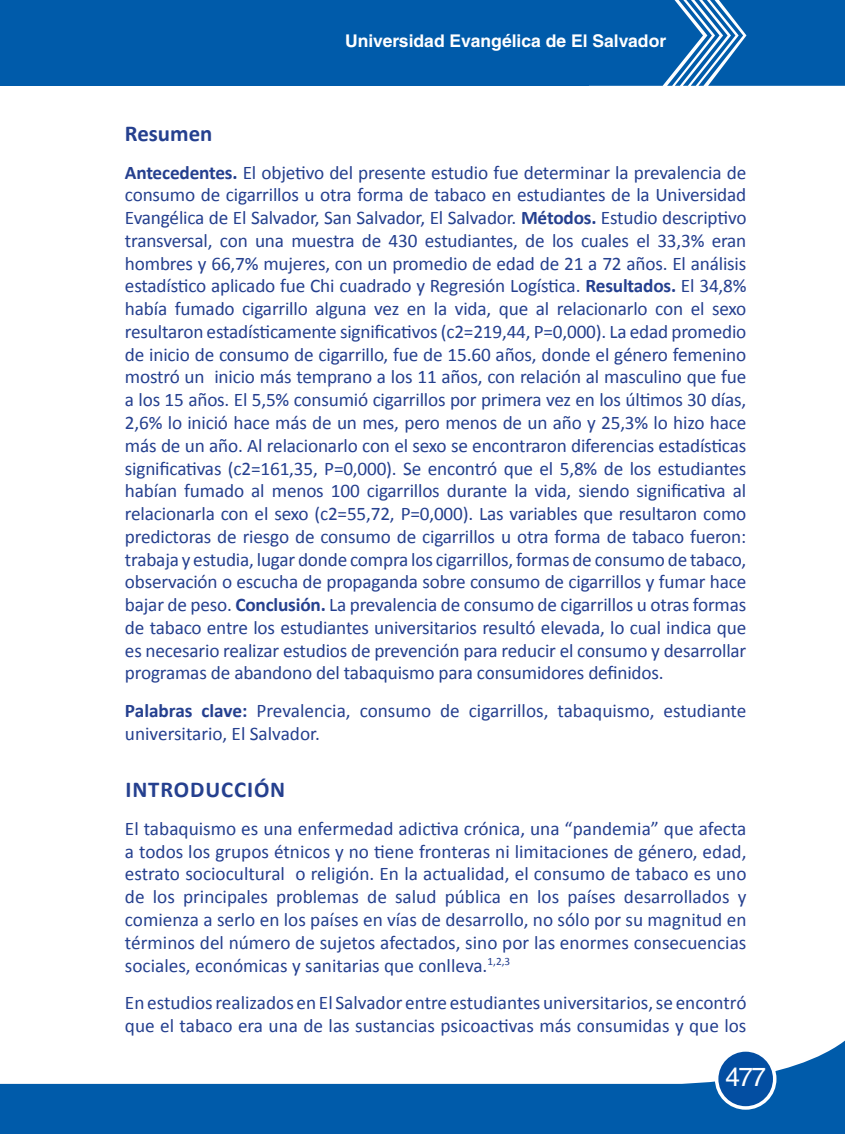
<style>
.page{position:relative;width:845px;height:1134px;background:#fff}
.page>*{position:absolute;margin:0;border:0;box-sizing:border-box;transform-origin:0 0}
.t1{font:26.25px "Helvetica LT Std";color:#fff}
.t2{font:700 22.75px "Calibri";color:#25408f}
.t3{font:19.25px/22.8px "Calibri";color:#25408f;text-align:justify}
.t4{font:700 17.5px "Helvetica LT Std";color:#fff}
.s1{font-weight:700}
</style>
<div class="page">
<svg style="left:0;top:1041px;width:844px;height:93px"></svg>
<div style="left:716px;top:1050px;width:58px;height:58px;background:#034ea2;border-radius:50%"></div>
<div style="left:714px;top:1048px;width:62px;height:62px;border:4px solid #fff;border-radius:50%"></div>
<div style="left:0;top:0;width:588px;height:86px;background:#005baa"></div>
<svg style="left:588px;top:0;width:256px;height:86px"></svg>
<p class="t4" style="left:345px;top:30px;width:322px">Universidad Evangélica de El Salvador</p>
<p class="t2" style="left:125px;top:119px;width:89px">Resumen</p>
<p class="t3" style="left:125px;top:161px;width:623px"><span class="s1">Antecedentes.</span> El objetivo del presente estudio fue determinar la prevalencia de consumo de cigarrillos u otra forma de tabaco en estudiantes de la Universidad Evangélica de El Salvador, San Salvador, El Salvador. <span class="s1">Métodos.</span> Estudio descriptivo transversal, con una muestra de 430 estudiantes, de los cuales el 33,3% eran hombres y 66,7% mujeres, con un promedio de edad de 21 a 72 años. El análisis estadístico aplicado fue Chi cuadrado y Regresión Logística. <span class="s1">Resultados.</span> El 34,8% había fumado cigarrillo alguna vez en la vida, que al relacionarlo con el sexo resultaron estadísticamente significativos (c2=219,44, P=0,000). La edad promedio de inicio de consumo de cigarrillo, fue de 15.60 años, donde el género femenino mostró un inicio más temprano a los 11 años, con relación al masculino que fue a los 15 años. El 5,5% consumió cigarrillos por primera vez en los últimos 30 días, 2,6% lo inició hace más de un mes, pero menos de un año y 25,3% lo hizo hace más de un año. Al relacionarlo con el sexo se encontraron diferencias estadísticas significativas (c2=161,35, P=0,000). Se encontró que el 5,8% de los estudiantes habían fumado al menos 100 cigarrillos durante la vida, siendo significativa al relacionarla con el sexo (c2=55,72, P=0,000). Las variables que resultaron como predictoras de riesgo de consumo de cigarrillos u otra forma de tabaco fueron: trabaja y estudia, lugar donde compra los cigarrillos, formas de consumo de tabaco, observación o escucha de propaganda sobre consumo de cigarrillos y fumar hace bajar de peso. <span class="s1">Conclusión.</span> La prevalencia de consumo de cigarrillos u otras formas de tabaco entre los estudiantes universitarios resultó elevada, lo cual indica que es necesario realizar estudios de prevención para reducir el consumo y desarrollar programas de abandono del tabaquismo para consumidores definidos.</p>
<p class="t3" style="left:125px;top:699px;width:622px"><span class="s1">Palabras clave:</span> Prevalencia, consumo de cigarrillos, tabaquismo, estudiante universitario, El Salvador.</p>
<p class="t2" style="left:125px;top:775px;width:22px">Introducción</p>
<p class="t3" style="left:125px;top:817px;width:622px">El tabaquismo es una enfermedad adictiva crónica, una “pandemia” que afecta a todos los grupos étnicos y no tiene fronteras ni limitaciones de género, edad, estrato sociocultural o religión. En la actualidad, el consumo de tabaco es uno de los principales problemas de salud pública en los países desarrollados y comienza a serlo en los países en vías de desarrollo, no sólo por su magnitud en términos del número de sujetos afectados, sino por las enormes consecuencias sociales, económicas y sanitarias que conlleva.<sup>1,2,3</sup></p>
<p class="t3" style="left:125px;top:991px;width:622px">En estudios realizados en El Salvador entre estudiantes universitarios, se encontró que el tabaco era una de las sustancias psicoactivas más consumidas y que los</p>
<h1 class="t1" style="left:725px;top:1061px;width:42px">477</h1>
</div>
